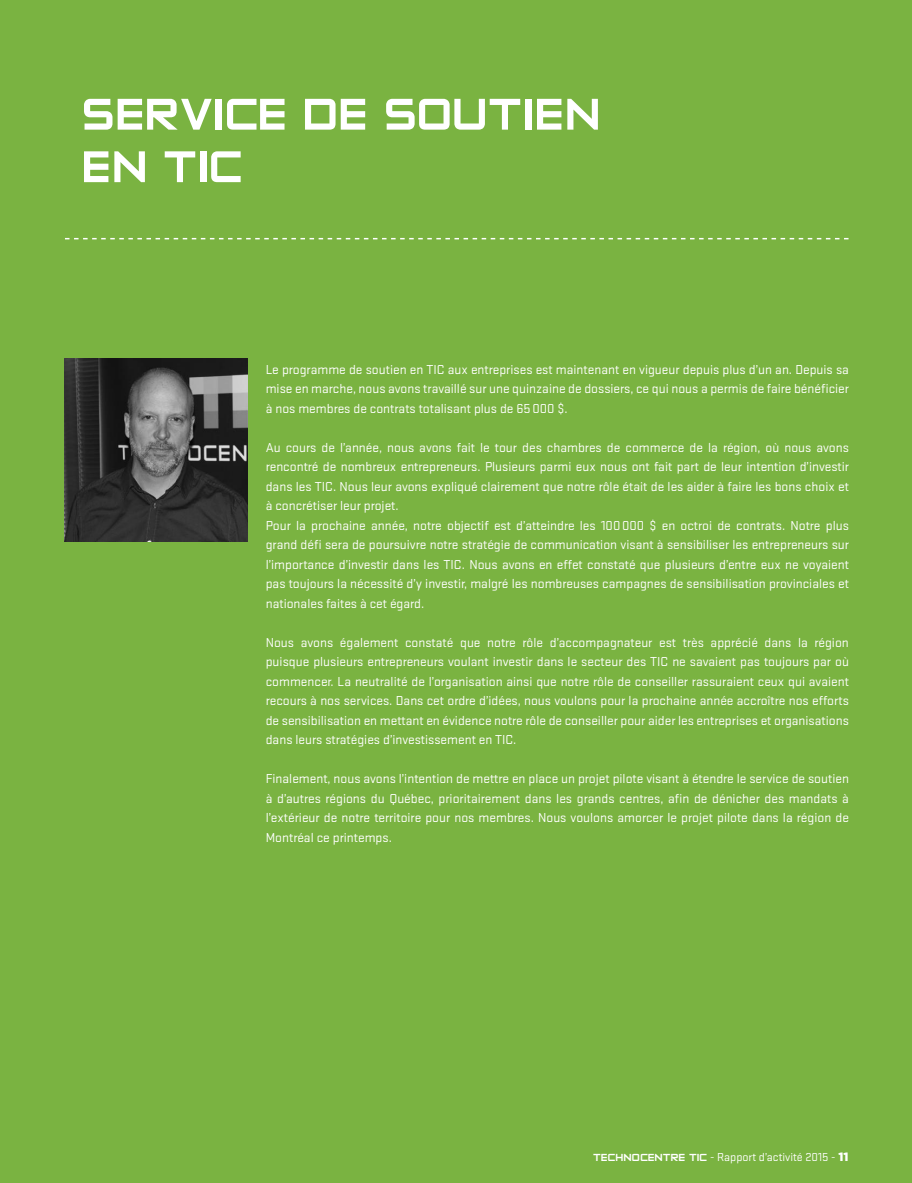
<style>
.page{position:relative;width:912px;height:1183px;background:#fff}
.page>*{position:absolute;margin:0;border:0;box-sizing:border-box;transform-origin:0 0}
.t1{font:52.5px "Zero Twos";color:#fff}
.t2{font:13.5px/19.5px "Stratum 1";color:#fff;text-align:justify}
.t3{font:12px "Stratum 1";color:#fff}
.t4{font:12px "Zero Twos";color:#fff}
.s1{font-family:"Zero Twos"}
.s2{font-family:"Gotham";font-weight:900}
</style>
<div class="page">
<div style="left:0;top:0;width:911px;height:1183px;background:#7ab341"></div>
<img style="left:65px;top:359px;width:182px;height:182px">
<svg style="left:65px;top:238px;width:783px;height:1px"></svg>
<h1 class="t1" style="left:81px;top:88px;width:33px">SER</h1>
<h1 class="t1" style="left:179px;top:88px;width:58px">VICE</h1>
<h1 class="t1" style="left:302px;top:88px;width:145px">DE SOUTIEN</h1>
<h1 class="t1" style="left:81px;top:140px;width:164px">EN TIC</h1>
<p class="t2" style="left:266px;top:359px;width:584px">Le programme de soutien en TIC aux entreprises est maintenant en vigueur depuis plus d’un an. Depuis sa mise en marche, nous avons travaillé sur une quinzaine de dossiers, ce qui nous a permis de faire bénéficier à nos membres de contrats totalisant plus de 65000 $.</p>
<p class="t2" style="left:266px;top:437px;width:584px;text-align:left">Au cours de l’année, nous avons fait le tour des chambres de commerce de la région, où nous avons rencontré de nombreux entrepreneurs. Plusieurs parmi eux nous ont fait part de leur intention d’investir dans les TIC. Nous leur avons expliqué clairement que notre rôle était de les aider à faire les bons choix et à concrétiser leur projet.<br>Pour la prochaine année, notre objectif est d’atteindre les 100000 $ en octroi de contrats. Notre plus grand défi sera de poursuivre notre stratégie de communication visant à sensibiliser les entrepreneurs sur l’importance d’investir dans les TIC. Nous avons en effet constaté que plusieurs d’entre eux ne voyaient pas toujours la nécessité d’y investir, malgré les nombreuses campagnes de sensibilisation provinciales et nationales faites à cet égard.</p>
<p class="t2" style="left:266px;top:632px;width:584px">Nous avons également constaté que notre rôle d’accompagnateur est très apprécié dans la région puisque plusieurs entrepreneurs voulant investir dans le secteur des TIC ne savaient pas toujours par où commencer. La neutralité de l’organisation ainsi que notre rôle de conseiller rassuraient ceux qui avaient recours à nos services. Dans cet ordre d’idées, nous voulons pour la prochaine année accroître nos efforts de sensibilisation en mettant en évidence notre rôle de conseiller pour aider les entreprises et organisations dans leurs stratégies d’investissement en TIC.</p>
<p class="t2" style="left:266px;top:768px;width:584px">Finalement, nous avons l’intention de mettre en place un projet pilote visant à étendre le service de soutien à d’autres régions du Québec, prioritairement dans les grands centres, afin de dénicher des mandats à l’extérieur de notre territoire pour nos membres. Nous voulons amorcer le projet pilote dans la région de Montréal ce printemps.</p>
<p class="t4" style="left:593px;top:1151px;width:17px">TECHNOCENTRE</p>
<p class="t3" style="left:688px;top:1149px;width:161px"><span class="s1">TIC</span> - Rapport d’activité 2015 - <span class="s2">11</span></p>
</div>
